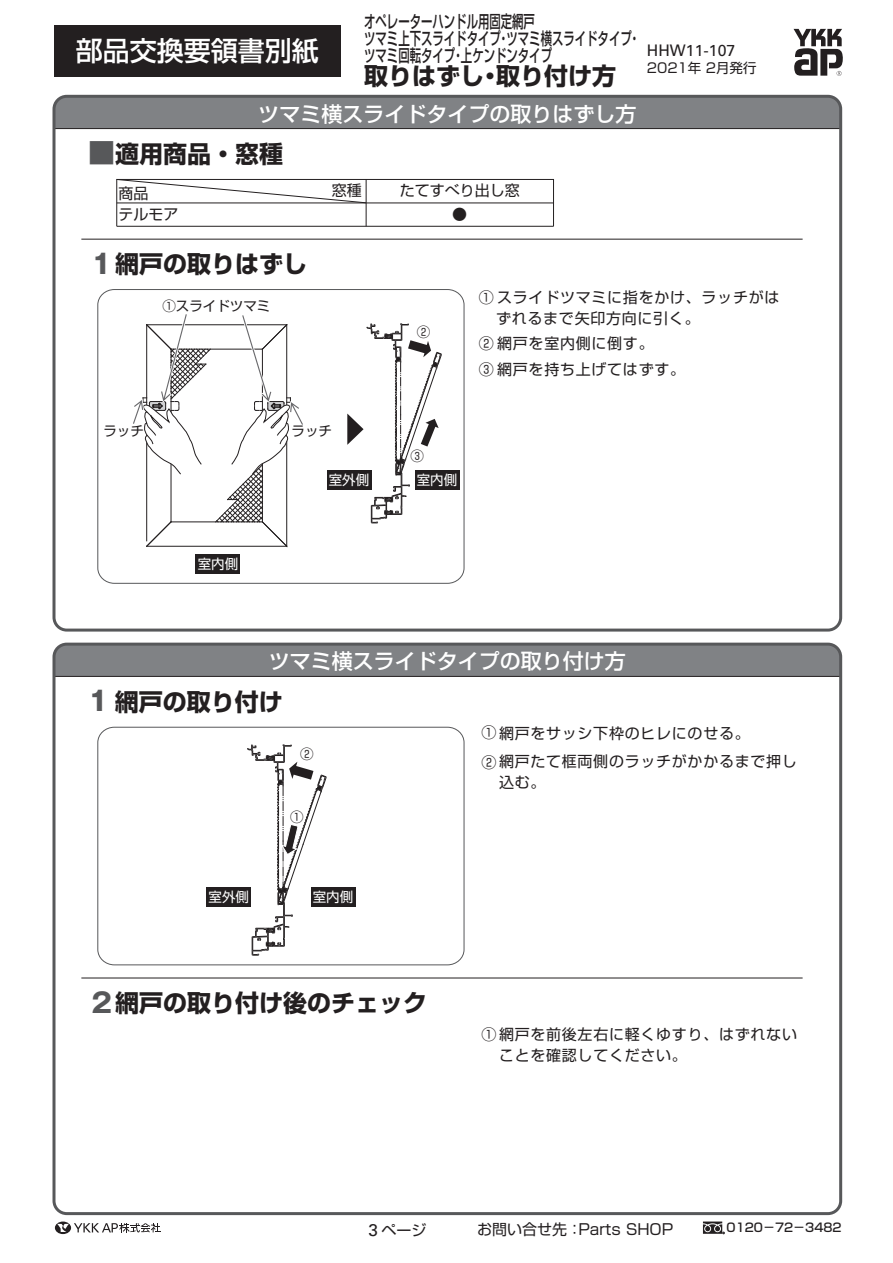
<style>
.page{position:relative;width:893px;height:1263px;background:#fff}
.page>*{position:absolute;margin:0;border:0;box-sizing:border-box;transform-origin:0 0}
.t1{font:27px "Shin Go Pro Medium 90 pv RKSJ H";color:#fff}
.t2{font:24px "Shin Go Pro Bold 90 pv RKSJ H";color:#231f20}
.t3{font:21px "Shin Go Pro Medium 90 pv RKSJ H";color:#fff}
.t4{font:17.25px/17px "Shin Go Pro Medium 90 pv RKSJ H";color:#231f20;scale:.66 1}
.t5{font:15.9px "Univers LT Std";color:#231f20}
.t6{font:15px/21px "Shin Go Pro";letter-spacing:.05em;color:#231f20}
.t7{font:15px/21px "Shin Go Pro Regular 90 pv RKSJ H";letter-spacing:.05em;color:#231f20}
.t8{font:15px/23.5px "Shin Go Pro Regular 90 pv RKSJ H";color:#231f20;text-align:center}
.t9{font:13.5px "Shin Go Pro Regular 90 pv RKSJ H";color:#231f20}
.t10{font:13.5px "Shin Go Pro Regular 90 pv RKSJ H";color:#fff}
.t11{font:13.5px "Shin Go Pro";color:#231f20}
.t12{font:12px "Shin Go Pro Medium 90 pv RKSJ H";color:#231f20}
.s1{font-family:"Gothic MB101 Pro Bold 90 pv RKSJ H";font-size:27px;color:#57585a}
.s2{font-family:"Shin Go Pro Regular 90 pv RKSJ H"}
.s3{font-family:"Univers LT Std";font-size:16.95px}
</style>
<div class="page">
<div style="left:56px;top:96px;width:785px;height:33px;background:#808285"></div>
<svg style="left:793px;top:29px;width:50px;height:47px"></svg>
<div style="left:52px;top:95px;width:790px;height:537px;border:3px solid #57585a;border-radius:13px"></div>
<div style="left:56px;top:643px;width:785px;height:34px;background:#808285"></div>
<div style="left:52px;top:643px;width:790px;height:572px;border:3px solid #57585a;border-radius:13px"></div>
<div style="left:54px;top:25px;width:286px;height:51px;background:#231f20"></div>
<svg style="left:55px;top:1221px;width:105px;height:13px"></svg>
<svg style="left:703px;top:1221px;width:21px;height:13px"></svg>
<div style="left:116px;top:179px;width:438px;height:48px;border:1px solid #231f20"></div>
<hr style="left:366px;top:179px;width:1px;height:47px;background:#231f20">
<hr style="left:117px;top:203px;width:436px;height:1px;background:#231f20">
<hr style="left:117px;top:226px;width:436px;height:1px;background:#231f20">
<svg style="left:116px;top:179px;width:251px;height:25px"></svg>
<hr style="left:81px;top:239px;width:722px;height:1px;background:#231f20">
<hr style="left:81px;top:978px;width:722px;height:1px;background:#231f20">
<svg style="left:133px;top:314px;width:170px;height:234px"></svg>
<div style="left:196px;top:554px;width:44px;height:19px;background:#231f20"></div>
<div style="left:415px;top:470px;width:44px;height:20px;background:#231f20"></div>
<div style="left:327px;top:470px;width:45px;height:20px;background:#231f20"></div>
<svg style="left:347px;top:323px;width:95px;height:201px"></svg>
<div style="left:311px;top:887px;width:44px;height:19px;background:#231f20"></div>
<div style="left:206px;top:887px;width:45px;height:19px;background:#231f20"></div>
<svg style="left:247px;top:744px;width:80px;height:212px"></svg>
<div style="left:98px;top:289px;width:366px;height:295px;border:1px solid #57585a;border-radius:16px"></div>
<div style="left:98px;top:727px;width:366px;height:238px;border:1px solid #57585a;border-radius:16px"></div>
<h1 class="t1" style="left:76px;top:41px;width:244px">部品交換要領書別紙</h1>
<p class="t4" style="left:364px;top:16px;width:420px">オペレーターハンドル用固定網戸<br>ツマミ上下スライドタイプ・ツマミ横スライドタイプ・ツマミ回転タイプ・上ケンドンタイプ</p>
<h2 class="t2" style="left:364px;top:67px;width:253px">取りはずし・取り付け方</h2>
<h3 class="t3" style="left:258px;top:106px;width:380px">ツマミ横スライドタイプの取りはずし方</h3>
<h2 class="t2" style="left:88px;top:145px;width:197px"><span class="s1">■</span>適用商品・窓種</h2>
<p class="t7" style="left:118px;top:184px;width:31px">商品</p>
<p class="t7" style="left:332px;top:181px;width:31px">窓種</p>
<p class="t8" style="left:400px;top:181px;width:121px">たてすべり出し窓●</p>
<h2 class="t2" style="left:88px;top:255px;width:220px"><span class="s1">１</span>網戸の取りはずし</h2>
<p class="t7" style="left:118px;top:206px;width:61px">テルモア</p>
<p class="t5" style="left:647px;top:42px;width:90px">HHW11-107</p>
<p class="t11" style="left:647px;top:56px;width:111px">2021年 2月発行</p>
<p class="t9" style="left:162px;top:301px;width:109px">①スライドツマミ</p>
<p class="t9" style="left:103px;top:426px;width:42px">ラッチ</p>
<p class="t9" style="left:292px;top:426px;width:42px">ラッチ</p>
<p class="t9" style="left:417px;top:327px;width:15px">②</p>
<p class="t9" style="left:410px;top:451px;width:15px">③</p>
<p class="t10" style="left:329px;top:475px;width:42px">室外側</p>
<p class="t10" style="left:417px;top:475px;width:42px">室内側</p>
<p class="t6" style="left:496px;top:284px;width:285px;text-indent:-17px">① スライドツマミに指をかけ、ラッチがはずれるまで矢印方向に引く。</p>
<p class="t6" style="left:479px;top:329px;width:208px;line-height:25.5px">② 網戸を室内側に倒す。<br>③ 網戸を持ち上げてはずす。</p>
<p class="t10" style="left:198px;top:558px;width:42px">室内側</p>
<h3 class="t3" style="left:269px;top:654px;width:359px">ツマミ横スライドタイプの取り付け方</h3>
<h2 class="t2" style="left:88px;top:693px;width:196px"><span class="s1">1</span> 網戸の取り付け</h2>
<p class="t9" style="left:300px;top:749px;width:15px">②</p>
<p class="t9" style="left:290px;top:812px;width:15px">①</p>
<p class="t10" style="left:209px;top:892px;width:42px">室外側</p>
<p class="t10" style="left:313px;top:892px;width:42px">室内側</p>
<h2 class="t2" style="left:88px;top:994px;width:340px"><span class="s1">２</span>網戸の取り付け後のチェック</h2>
<p class="t6" style="left:482px;top:717px;width:317px;line-height:28.5px"><span class="s2">①</span>網戸をサッシ下枠のヒレにのせる。<br>②網戸たて框両側のラッチがかかるまで押し</p>
<p class="t6" style="left:499px;top:770px;width:48px">込む。</p>
<p class="t7" style="left:499px;top:1025px;width:299px;text-indent:-17px">①網戸を前後左右に軽くゆすり、はずれないことを確認してください。</p>
<p class="t8" style="left:477px;top:1219px;width:197px">お問い合せ先：Parts SHOP</p>
<p class="t7" style="left:368px;top:1221px;width:60px"><span class="s3">3</span> ページ</p>
<p class="t12" style="left:727px;top:1223px;width:117px">0120－72－3482</p>
</div>
